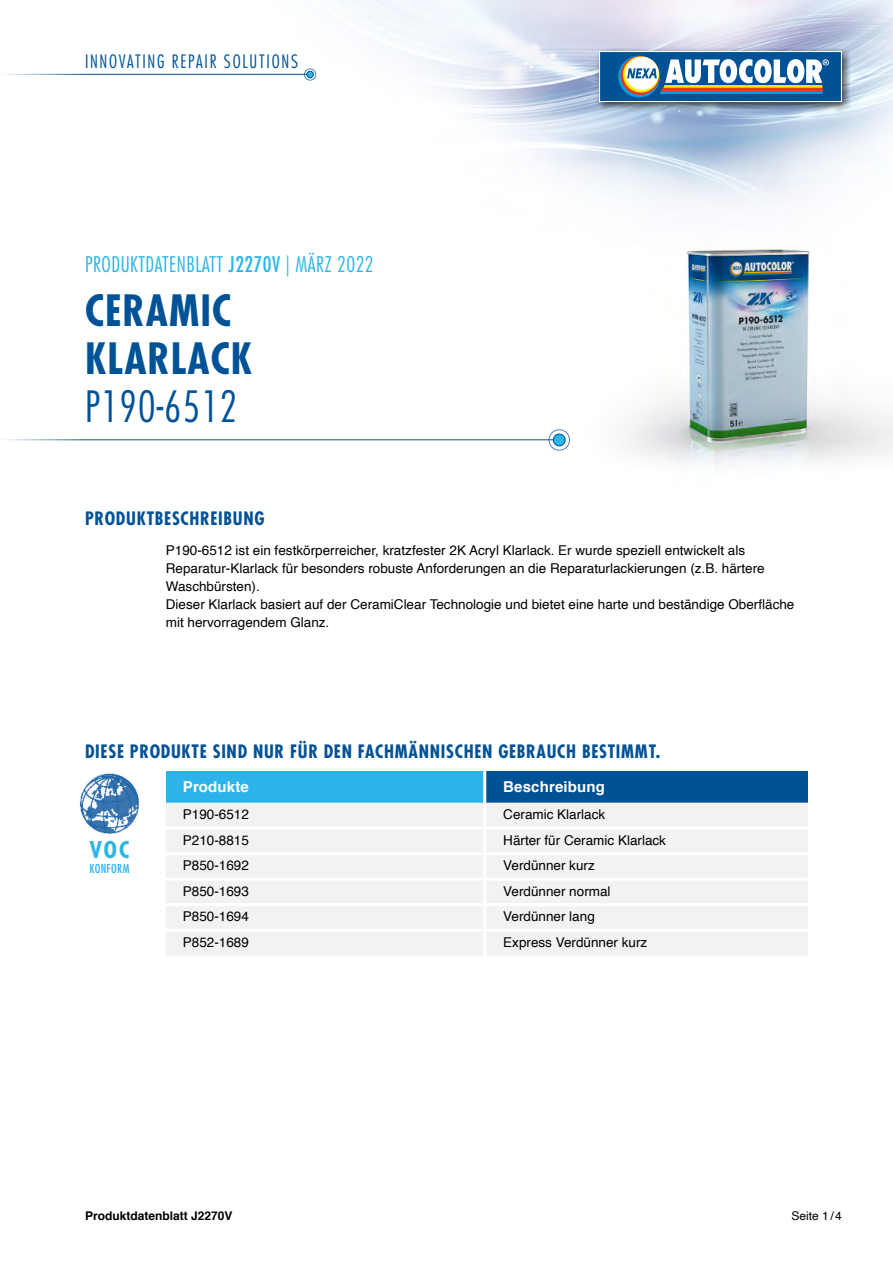
<style>
.page{position:relative;width:893px;height:1263px;background:#fff}
.page>*{position:absolute;margin:0;border:0;box-sizing:border-box;transform-origin:0 0}
.t1{font:700 condensed 42px/48px "Futura LT";letter-spacing:.025em;color:#005296}
.t2{font:300 condensed 42px "Futura LT";letter-spacing:.025em;color:#005296}
.t3{font:700 condensed 22.5px "Futura LT";color:#2cb4e9}
.t4{font:300 condensed 21px "Futura LT";letter-spacing:.025em;color:#2cb4e9}
.t5{font:700 condensed 18px "Futura LT";letter-spacing:.04em;color:#005296}
.t6{font:300 condensed 18px "Futura LT";letter-spacing:.095em;color:#005296}
.t7{font:700 15px "Helvetica";letter-spacing:.01em;color:#fff}
.t8{font:13.5px/18px "Helvetica";color:#000}
.t9{font:700 12px "Helvetica";color:#000}
.t10{font:12px "Helvetica";color:#000}
.t11{font:condensed 12px "Futura LT";letter-spacing:.025em;color:#2cb4e9}
.s1{font-weight:400}
</style>
<div class="page">
<img style="left:11px;top:0;width:882px;height:441px">
<div style="left:595px;top:47px;width:257px;height:65px;background:#000;opacity:.75"></div>
<div style="left:600px;top:52px;width:241px;height:50px;background:#005296"></div>
<div style="left:599px;top:51px;width:243px;height:51px;border:1px solid #fff"></div>
<svg style="left:618px;top:55px;width:211px;height:43px"></svg>
<hr style="left:0;top:74px;width:310px;height:1px;background:#005296">
<div style="left:307px;top:71px;width:6px;height:7px;background:#2cb4e9;border-radius:50%"></div>
<div style="left:307px;top:71px;width:7px;height:7px;border:1px solid #005296;border-radius:50%"></div>
<div style="left:304px;top:69px;width:12px;height:11px;border:1px solid #005296;border-radius:50%"></div>
<img style="left:523px;top:245px;width:370px;height:220px">
<div style="left:166px;top:771px;width:319px;height:32px;background:#2cb4e9"></div>
<div style="left:485px;top:771px;width:323px;height:32px;background:#005296"></div>
<div style="left:166px;top:803px;width:642px;height:152px;background:#f2f2f2"></div>
<hr style="left:483px;top:771px;width:3px;height:32px;background:#fff">
<hr style="left:483px;top:803px;width:3px;height:24px;background:#fff">
<hr style="left:483px;top:830px;width:3px;height:22px;background:#fff">
<hr style="left:483px;top:855px;width:3px;height:23px;background:#fff">
<hr style="left:483px;top:881px;width:3px;height:22px;background:#fff">
<hr style="left:483px;top:906px;width:3px;height:23px;background:#fff">
<hr style="left:483px;top:932px;width:3px;height:24px;background:#fff">
<hr style="left:166px;top:929px;width:319px;height:3px;background:#fff">
<hr style="left:485px;top:929px;width:323px;height:3px;background:#fff">
<hr style="left:166px;top:903px;width:319px;height:3px;background:#fff">
<hr style="left:485px;top:903px;width:323px;height:3px;background:#fff">
<hr style="left:166px;top:878px;width:319px;height:3px;background:#fff">
<hr style="left:485px;top:878px;width:323px;height:3px;background:#fff">
<hr style="left:166px;top:852px;width:319px;height:3px;background:#fff">
<hr style="left:485px;top:852px;width:323px;height:3px;background:#fff">
<hr style="left:166px;top:827px;width:319px;height:3px;background:#fff">
<hr style="left:485px;top:827px;width:323px;height:3px;background:#fff">
<img style="left:80px;top:773px;width:59px;height:61px">
<hr style="left:0;top:439px;width:560px;height:1px;background:#005296">
<div style="left:549px;top:429px;width:21px;height:21px;border:1px solid #005296;border-radius:50%"></div>
<div style="left:553px;top:434px;width:12px;height:12px;background:#2cb4e9;border-radius:50%"></div>
<div style="left:553px;top:434px;width:13px;height:12px;border:1px solid #005296;border-radius:50%"></div>
<h3 class="t6" style="left:85px;top:51px;width:214px">INNOVATING REPAIR SOLUTIONS</h3>
<h3 class="t4" style="left:85px;top:252px;width:290px">PRODUKTDATENBLATT <span class="s1">J2270V</span> | MÄRZ 2022</h3>
<h1 class="t1" style="left:85px;top:287px;width:169px">CERAMIC<br>KLARLACK</h1>
<h1 class="t2" style="left:85px;top:382px;width:154px">P190-6512</h1>
<h3 class="t5" style="left:85px;top:507px;width:181px">PRODUKTBESCHREIBUNG</h3>
<p class="t8" style="left:166px;top:542px;width:630px">P190-6512 ist ein festkörperreicher, kratzfester 2K Acryl Klarlack. Er wurde speziell entwickelt als Reparatur-Klarlack für besonders robuste Anforderungen an die Reparaturlackierungen (z.B. härtere Waschbürsten).<br>Dieser Klarlack basiert auf der CeramiClear Technologie und bietet eine harte und beständige Oberfläche mit hervorragendem Glanz.</p>
<h3 class="t5" style="left:85px;top:740px;width:577px">DIESE PRODUKTE SIND NUR FÜR DEN FACHMÄNNISCHEN GEBRAUCH BESTIMMT.</h3>
<h2 class="t3" style="left:90px;top:836px;width:41px">VOC</h2>
<p class="t11" style="left:89px;top:862px;width:41px">KONFORM</p>
<p class="t7" style="left:183px;top:775px;width:68px">Produkte</p>
<p class="t7" style="left:503px;top:775px;width:103px">Beschreibung</p>
<p class="t8" style="left:183px;top:806px;width:68px">P190-6512</p>
<p class="t8" style="left:503px;top:806px;width:104px">Ceramic Klarlack</p>
<p class="t8" style="left:183px;top:831px;width:68px">P210-8815</p>
<p class="t8" style="left:503px;top:831px;width:164px">Härter für Ceramic Klarlack</p>
<p class="t8" style="left:183px;top:857px;width:68px">P850-1692</p>
<p class="t8" style="left:503px;top:857px;width:93px">Verdünner kurz</p>
<p class="t8" style="left:183px;top:882px;width:68px">P850-1693</p>
<p class="t8" style="left:503px;top:882px;width:109px">Verdünner normal</p>
<p class="t8" style="left:183px;top:908px;width:68px">P850-1694</p>
<p class="t8" style="left:503px;top:908px;width:93px">Verdünner lang</p>
<p class="t8" style="left:183px;top:933px;width:68px">P852-1689</p>
<p class="t8" style="left:503px;top:933px;width:146px">Express Verdünner kurz</p>
<p class="t9" style="left:85px;top:1206px;width:149px">Produktdatenblatt J2270V</p>
<p class="t10" style="left:792px;top:1207px;width:52px">Seite 1/4</p>
</div>
